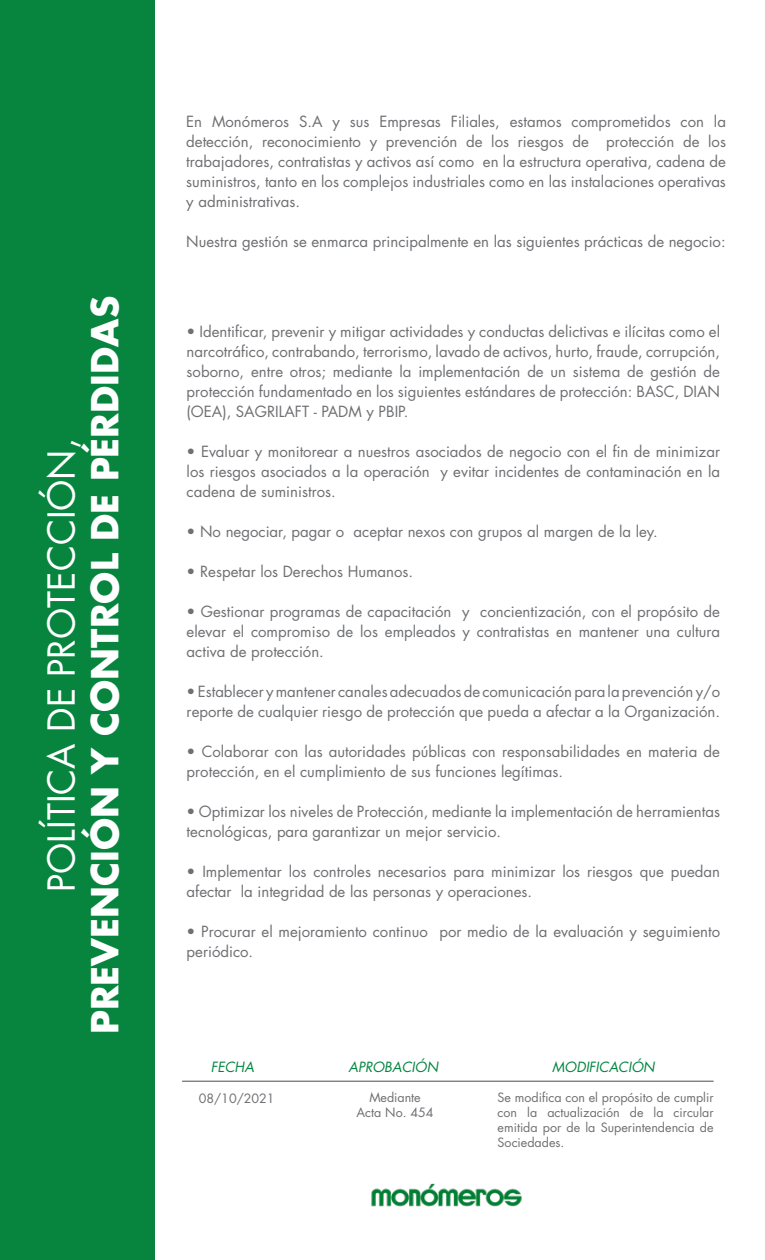
<style>
.page{position:relative;width:765px;height:1260px;background:#fff}
.page>*{position:absolute;margin:0;border:0;box-sizing:border-box;transform-origin:0 0}
.t1{font:700 36.25px "Futura Std";color:#fff}
.t2{font:36.25px "Futura Std";color:#fff}
.t3{font:15px/20px "Futura Std";color:#6e6f72}
.t4{font:italic 13.75px "Futura Std";color:#00853f}
.t5{font:12.5px/15px "Futura Std";color:#6e6f72;text-align:justify}
</style>
<div class="page">
<div style="left:0;top:0;width:154px;height:1260px;background:#07853e"></div>
<img style="left:371px;top:1183px;width:151px;height:24px">
<hr style="left:182px;top:1081px;width:532px;height:1px;background:#6e6f72">
<h1 class="t1" style="left:81px;top:1034px;width:740px;rotate:-90deg">PREVENCIÓN Y CONTROL DE PÉRDIDAS</h1>
<h1 class="t2" style="left:38px;top:892px;width:455px;rotate:-90deg">POLÍTICA DE PROTECCIÓN,</h1>
<p class="t3" style="left:186px;top:112px;width:541px;text-align:justify">En Monómeros S.A y sus Empresas Filiales, estamos comprometidos con la detección, reconocimiento y prevención de los riesgos de protección de los trabajadores, contratistas y activos así como en la estructura operativa, cadena de suministros, tanto en los complejos industriales como en las instalaciones operativas y administrativas.</p>
<p class="t3" style="left:186px;top:232px;width:541px">Nuestra gestión se enmarca principalmente en las siguientes prácticas de negocio:</p>
<p class="t3" style="left:187px;top:321px;width:535px;text-align:justify">• Identificar, prevenir y mitigar actividades y conductas delictivas e ilícitas como el narcotráfico, contrabando, terrorismo, lavado de activos, hurto, fraude, corrupción, soborno, entre otros; mediante la implementación de un sistema de gestión de protección fundamentado en los siguientes estándares de protección: BASC, DIAN (OEA), SAGRILAFT - PADM y PBIP.</p>
<p class="t3" style="left:187px;top:441px;width:535px;text-align:justify">• Evaluar y monitorear a nuestros asociados de negocio con el fin de minimizar los riesgos asociados a la operación y evitar incidentes de contaminación en la cadena de suministros.</p>
<p class="t3" style="left:187px;top:521px;width:473px">• No negociar, pagar o aceptar nexos con grupos al margen de la ley.</p>
<p class="t3" style="left:187px;top:561px;width:228px">• Respetar los Derechos Humanos.</p>
<p class="t3" style="left:187px;top:601px;width:535px;text-align:justify">• Gestionar programas de capacitación y concientización, con el propósito de elevar el compromiso de los empleados y contratistas en mantener una cultura activa de protección.</p>
<p class="t3" style="left:187px;top:681px;width:535px">• Establecer y mantener canales adecuados de comunicación para la prevención y/o reporte de cualquier riesgo de protección que pueda a afectar a la Organización.</p>
<p class="t3" style="left:187px;top:741px;width:535px">• Colaborar con las autoridades públicas con responsabilidades en materia de protección, en el cumplimiento de sus funciones legítimas.</p>
<p class="t3" style="left:187px;top:801px;width:535px">• Optimizar los niveles de Protección, mediante la implementación de herramientas tecnológicas, para garantizar un mejor servicio.</p>
<p class="t3" style="left:187px;top:861px;width:535px">• Implementar los controles necesarios para minimizar los riesgos que puedan afectar la integridad de las personas y operaciones.</p>
<p class="t3" style="left:187px;top:921px;width:535px">• Procurar el mejoramiento continuo por medio de la evaluación y seguimiento periódico.</p>
<p class="t4" style="left:211px;top:1058px;width:45px">FECHA</p>
<p class="t4" style="left:348px;top:1058px;width:91px">APROBACIÓN</p>
<p class="t4" style="left:552px;top:1058px;width:104px">MODIFICACIÓN</p>
<p class="t5" style="left:498px;top:1090px;width:217px">Se modifica con el propósito de cumplir con la actualización de la circular emitida por de la Superintendencia de Sociedades.</p>
<p class="t5" style="left:357px;top:1090px;width:78px;text-align:center">Mediante<br>Acta No. 454</p>
<p class="t5" style="left:199px;top:1091px;width:77px">08/10/2021</p>
</div>
